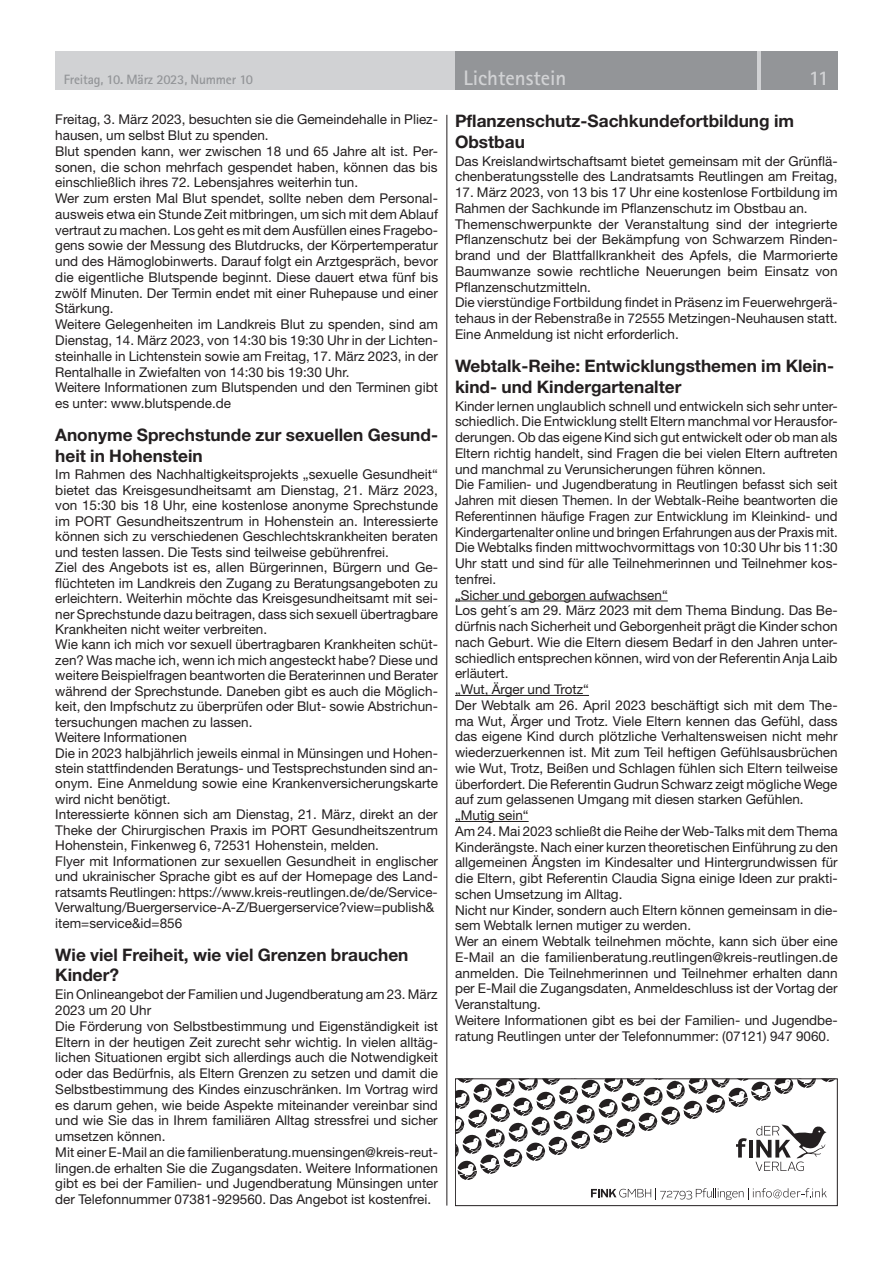
<style>
.page{position:relative;width:893px;height:1263px;background:#fff}
.page>*{position:absolute;margin:0;border:0;box-sizing:border-box;transform-origin:0 0}
.t1{font:700 21px "Rotis Sans Serif Std";color:#d1d2d4}
.t2{font:700 17.25px/20.5px "Helvetica Neue LT Std";color:#231f20}
.t3{font:13.5px/15.8px "Helvetica Neue LT Std";color:#231f20}
.t4{font:700 13.5px "Rotis Sans Serif Std";letter-spacing:-.015em;color:#939598}
</style>
<div class="page">
<div style="left:55px;top:51px;width:783px;height:38px;background:#d1d2d4"></div>
<div style="left:761px;top:51px;width:77px;height:38px;background:#939598"></div>
<div style="left:455px;top:51px;width:302px;height:38px;background:#939598"></div>
<hr style="left:446px;top:115px;width:1px;height:1090px;background:#231f20">
<hr style="left:455px;top:601px;width:213px;height:1px;background:#231f20">
<hr style="left:455px;top:695px;width:134px;height:1px;background:#231f20">
<hr style="left:455px;top:821px;width:74px;height:1px;background:#231f20">
<svg style="left:455px;top:1078px;width:383px;height:122px"></svg>
<p class="t4" style="left:64px;top:71px;width:191px">Freitag, 10. März 2023, Nummer 10</p>
<h1 class="t1" style="left:463px;top:65px;width:105px">Lichtenstein</h1>
<h1 class="t1" style="left:809px;top:65px;width:22px">11</h1>
<p class="t3" style="left:55px;top:112px;width:384px">Freitag, 3. März 2023, besuchten sie die Gemeindehalle in Pliez&shy;hausen, um selbst Blut zu spenden.<br>Blut spenden kann, wer zwischen 18 und 65 Jahre alt ist. Per&shy;sonen, die schon mehrfach gespendet haben, können das bis einschließlich ihres 72. Lebensjahres weiterhin tun.<br>Wer zum ersten Mal Blut spendet, sollte neben dem Personal&shy;ausweis etwa ein Stunde Zeit mitbringen, um sich mit dem Ablauf vertraut zu machen. Los geht es mit dem Ausfüllen eines Fragebo&shy;gens sowie der Messung des Blutdrucks, der Körpertemperatur und des Hämoglobinwerts. Darauf folgt ein Arztgespräch, bevor die eigentliche Blutspende beginnt. Diese dauert etwa fünf bis zwölf Minuten. Der Termin endet mit einer Ruhepause und einer Stärkung.<br>Weitere Gelegenheiten im Landkreis Blut zu spenden, sind am Dienstag, 14. März 2023, von 14:30 bis 19:30 Uhr in der Lichten&shy;steinhalle in Lichtenstein sowie am Freitag, 17. März 2023, in der Rentalhalle in Zwiefalten von 14:30 bis 19:30 Uhr.<br>Weitere Informationen zum Blutspenden und den Terminen gibt es unter: www.blutspende.de</p>
<p class="t2" style="left:55px;top:424px;width:384px">Anonyme Sprechstunde zur sexuellen Gesund&shy;heit in Hohenstein</p>
<p class="t3" style="left:55px;top:467px;width:384px">Im Rahmen des Nachhaltigkeitsprojekts „sexuelle Gesundheit“ bietet das Kreisgesundheitsamt am Dienstag, 21. März 2023, von 15:30 bis 18 Uhr, eine kostenlose anonyme Sprechstunde im PORT Gesundheitszentrum in Hohenstein an. Interessierte können sich zu verschiedenen Geschlechtskrankheiten beraten und testen lassen. Die Tests sind teilweise gebührenfrei.<br>Ziel des Angebots ist es, allen Bürgerinnen, Bürgern und Ge&shy;flüchteten im Landkreis den Zugang zu Beratungsangeboten zu erleichtern. Weiterhin möchte das Kreisgesundheitsamt mit sei&shy;ner Sprechstunde dazu beitragen, dass sich sexuell übertragbare Krankheiten nicht weiter verbreiten.<br>Wie kann ich mich vor sexuell übertragbaren Krankheiten schüt&shy;zen? Was mache ich, wenn ich mich angesteckt habe? Diese und weitere Beispielfragen beantworten die Beraterinnen und Berater während der Sprechstunde. Daneben gibt es auch die Möglich&shy;keit, den Impfschutz zu überprüfen oder Blut- sowie Abstrichun&shy;tersuchungen machen zu lassen.<br>Weitere Informationen<br>Die in 2023 halbjährlich jeweils einmal in Münsingen und Hohen&shy;stein stattfindenden Beratungs- und Testsprechstunden sind an&shy;onym. Eine Anmeldung sowie eine Krankenversicherungskarte wird nicht benötigt.<br>Interessierte können sich am Dienstag, 21. März, direkt an der Theke der Chirurgischen Praxis im PORT Gesundheitszentrum Hohenstein, Finkenweg 6, 72531 Hohenstein, melden.<br>Flyer mit Informationen zur sexuellen Gesundheit in englischer und ukrainischer Sprache gibt es auf der Homepage des Land&shy;ratsamts Reutlingen: https://www.kreis-reutlingen.de/de/Service-Verwaltung/Buergerservice-A-Z/Buergerservice?view=publish&amp; item=service&amp;id=856</p>
<p class="t2" style="left:55px;top:944px;width:355px">Wie viel Freiheit, wie viel Grenzen brauchen<br>Kinder?</p>
<p class="t3" style="left:55px;top:986px;width:384px">Ein Onlineangebot der Familien und Jugendberatung am 23. März 2023 um 20 Uhr<br>Die Förderung von Selbstbestimmung und Eigenständigkeit ist Eltern in der heutigen Zeit zurecht sehr wichtig. In vielen alltäg&shy;lichen Situationen ergibt sich allerdings auch die Notwendigkeit oder das Bedürfnis, als Eltern Grenzen zu setzen und damit die Selbstbestimmung des Kindes einzuschränken. Im Vortrag wird es darum gehen, wie beide Aspekte miteinander vereinbar sind und wie Sie das in Ihrem familiären Alltag stressfrei und sicher umsetzen können.<br>Mit einer E-Mail an die familienberatung.muensingen@kreis-reut&shy;lingen.de erhalten Sie die Zugangsdaten. Weitere Informationen gibt es bei der Familien- und Jugendberatung Münsingen unter der Telefonnummer 07381-929560. Das Angebot ist kostenfrei.</p>
<p class="t2" style="left:455px;top:110px;width:341px">Pflanzenschutz-Sachkundefortbildung im<br>Obstbau</p>
<p class="t3" style="left:455px;top:153px;width:384px">Das Kreislandwirtschaftsamt bietet gemeinsam mit der Grünflä&shy;chenberatungsstelle des Landratsamts Reutlingen am Freitag,</p>
<p class="t3" style="left:455px;top:184px;width:384px">17. März 2023, von 13 bis 17 Uhr eine kostenlose Fortbildung im Rahmen der Sachkunde im Pflanzenschutz im Obstbau an.<br>Themenschwerpunkte der Veranstaltung sind der integrierte Pflanzenschutz bei der Bekämpfung von Schwarzem Rinden&shy;brand und der Blattfallkrankheit des Apfels, die Marmorierte Baumwanze sowie rechtliche Neuerungen beim Einsatz von Pflanzenschutzmitteln.<br>Die vierstündige Fortbildung findet in Präsenz im Feuerwehrgerä&shy;tehaus in der Rebenstraße in 72555 Metzingen-Neuhausen statt.<br>Eine Anmeldung ist nicht erforderlich.</p>
<p class="t2" style="left:455px;top:355px;width:381px">Webtalk-Reihe: Entwicklungsthemen im Klein&shy;kind- und Kindergartenalter</p>
<p class="t3" style="left:455px;top:398px;width:384px">Kinder lernen unglaublich schnell und entwickeln sich sehr unter&shy;schiedlich. Die Entwicklung stellt Eltern manchmal vor Herausfor&shy;derungen. Ob das eigene Kind sich gut entwickelt oder ob man als Eltern richtig handelt, sind Fragen die bei vielen Eltern auftreten und manchmal zu Verunsicherungen führen können.<br>Die Familien- und Jugendberatung in Reutlingen befasst sich seit Jahren mit diesen Themen. In der Webtalk-Reihe beantworten die Referentinnen häufige Fragen zur Entwicklung im Kleinkind- und Kindergartenalter online und bringen Erfahrungen aus der Praxis mit.<br>Die Webtalks finden mittwochvormittags von 10:30 Uhr bis 11:30<br>Uhr statt und sind für alle Teilnehmerinnen und Teilnehmer kos&shy;tenfrei.<br>„Sicher und geborgen aufwachsen“<br>Los geht´s am 29. März 2023 mit dem Thema Bindung. Das Be&shy;dürfnis nach Sicherheit und Geborgenheit prägt die Kinder schon nach Geburt. Wie die Eltern diesem Bedarf in den Jahren unter&shy;schiedlich entsprechen können, wird von der Referentin Anja Laib erläutert.<br>„Wut, Ärger und Trotz“<br>Der Webtalk am 26. April 2023 beschäftigt sich mit dem The&shy;ma Wut, Ärger und Trotz. Viele Eltern kennen das Gefühl, dass das eigene Kind durch plötzliche Verhaltensweisen nicht mehr wiederzuerkennen ist. Mit zum Teil heftigen Gefühlsausbrüchen wie Wut, Trotz, Beißen und Schlagen fühlen sich Eltern teilweise überfordert. Die Referentin Gudrun Schwarz zeigt mögliche Wege auf zum gelassenen Umgang mit diesen starken Gefühlen. „Mutig sein“<br>Am 24. Mai 2023 schließt die Reihe der Web-Talks mit dem Thema Kinderängste. Nach einer kurzen theoretischen Einführung zu den allgemeinen Ängsten im Kindesalter und Hintergrundwissen für die Eltern, gibt Referentin Claudia Signa einige Ideen zur prakti&shy;schen Umsetzung im Alltag.<br>Nicht nur Kinder, sondern auch Eltern können gemeinsam in die&shy;sem Webtalk lernen mutiger zu werden.<br>Wer an einem Webtalk teilnehmen möchte, kann sich über eine E-Mail an die familienberatung.reutlingen@kreis-reutlingen.de anmelden. Die Teilnehmerinnen und Teilnehmer erhalten dann per E-Mail die Zugangsdaten, Anmeldeschluss ist der Vortag der Veranstaltung.<br>Weitere Informationen gibt es bei der Familien- und Jugendbe&shy;ratung Reutlingen unter der Telefonnummer: (07121) 947 9060.</p>
</div>
